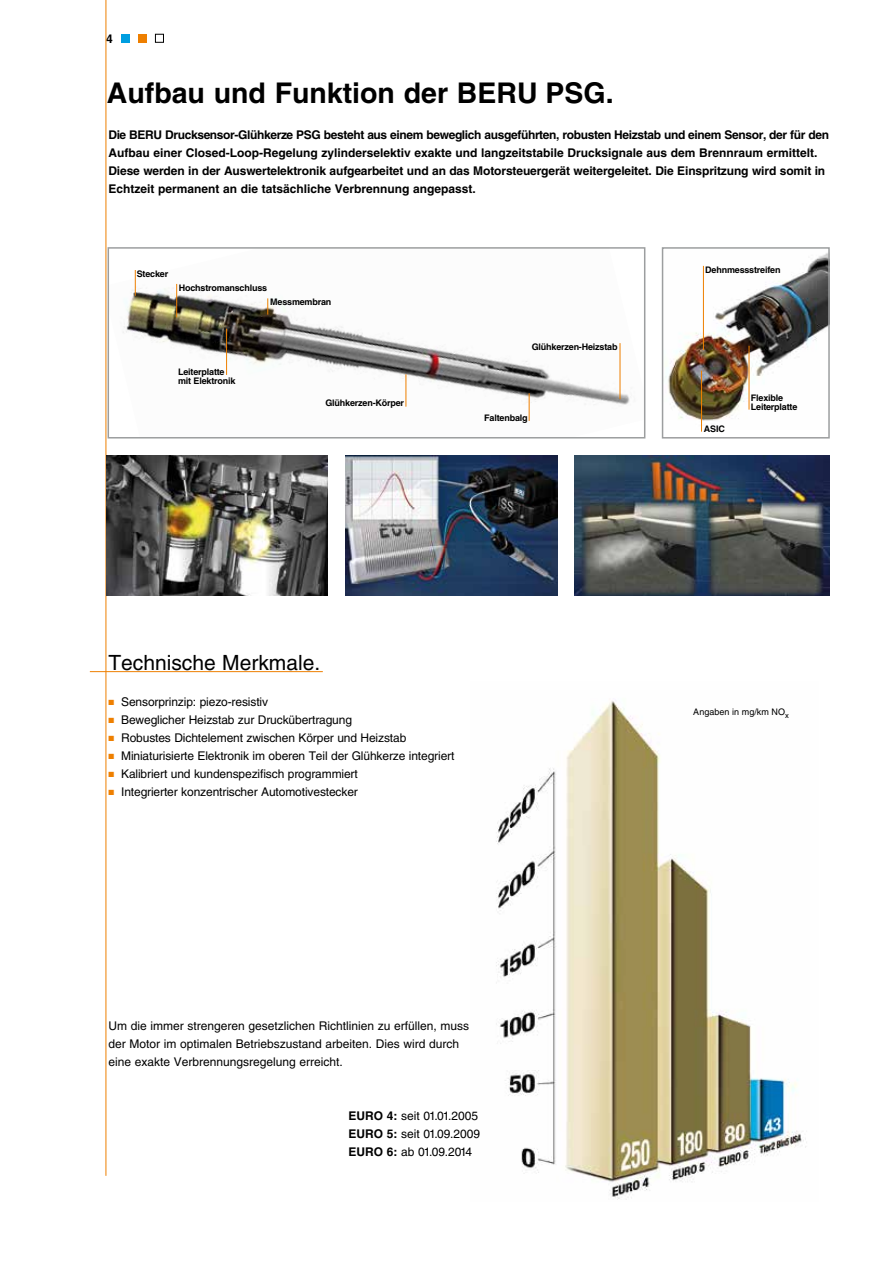
<style>
.page{position:relative;width:893px;height:1263px;background:#fff}
.page>*{position:absolute;margin:0;border:0;box-sizing:border-box;transform-origin:0 0}
.t1{font:700 28.5px "Helvetica LT";color:#000}
.t2{font:21px "Helvetica LT";color:#000}
.t3{font:12px/18px "Helvetica LT";letter-spacing:-.01em;color:#000}
.t4{font:700 12px/18px "Helvetica LT";letter-spacing:-.01em;color:#000}
.t5{font:700 9px/9px "Helvetica LT";letter-spacing:-.02em;color:#000}
.t6{font:9px "Helvetica LT";color:#000}
.s1{color:#ee7f00}
.s2{font-weight:700}
</style>
<div class="page">
<div style="left:121px;top:34px;width:9px;height:9px;background:#009ee0"></div>
<div style="left:138px;top:34px;width:9px;height:9px;background:#ee7f00"></div>
<div style="left:155px;top:34px;width:9px;height:9px;border:1px solid #000"></div>
<hr style="left:90px;top:671px;width:233px;height:1px;background:#ee7f00">
<img style="left:123px;top:270px;width:507px;height:151px">
<div style="left:108px;top:247px;width:537px;height:191px;border:2px solid #9c9e9f"></div>
<svg style="left:135px;top:270px;width:1px;height:26px"></svg>
<svg style="left:267px;top:298px;width:1px;height:17px"></svg>
<hr style="left:620px;top:343px;width:1px;height:56px;background:#ee7f00">
<svg style="left:529px;top:393px;width:1px;height:28px"></svg>
<hr style="left:406px;top:374px;width:1px;height:33px;background:#ee7f00">
<hr style="left:226px;top:329px;width:1px;height:46px;background:#ee7f00">
<hr style="left:176px;top:284px;width:1px;height:33px;background:#ee7f00">
<hr style="left:106px;top:0;width:1px;height:1176px;background:#ee7f00">
<img style="left:496px;top:701px;width:311px;height:499px">
<img style="left:107px;top:456px;width:221px;height:140px">
<img style="left:345px;top:456px;width:213px;height:140px">
<img style="left:575px;top:456px;width:255px;height:140px">
<img style="left:666px;top:253px;width:161px;height:173px">
<div style="left:662px;top:247px;width:168px;height:191px;border:2px solid #9c9e9f"></div>
<hr style="left:749px;top:346px;width:1px;height:64px;background:#ee7f00">
<hr style="left:703px;top:266px;width:1px;height:84px;background:#ee7f00">
<hr style="left:701px;top:371px;width:1px;height:61px;background:#ee7f00">
<p class="t4" style="left:106px;top:30px;width:8px">4</p>
<h1 class="t1" style="left:107px;top:75px;width:508px">Aufbau und Funktion der BERU PSG.</h1>
<p class="t4" style="left:108px;top:126px;width:722px">Die BERU Drucksensor-Glühkerze PSG besteht aus einem beweglich ausgeführten, robusten Heizstab und einem Sensor, der für den Aufbau einer Closed-Loop-Regelung zylinderselektiv exakte und langzeitstabile Drucksignale aus dem Brennraum ermittelt.<br>Diese werden in der Auswertelektronik aufgearbeitet und an das Motorsteuergerät weitergeleitet. Die Einspritzung wird somit in Echtzeit permanent an die tatsächliche Verbrennung angepasst.</p>
<p class="t5" style="left:137px;top:270px;width:33px">Stecker</p>
<p class="t5" style="left:179px;top:283px;width:90px">Hochstromanschluss</p>
<p class="t5" style="left:270px;top:297px;width:63px">Messmembran</p>
<p class="t5" style="left:178px;top:367px;width:59px">Leiterplatte mit Elektronik</p>
<p class="t5" style="left:325px;top:398px;width:80px">Glühkerzen-Körper</p>
<p class="t5" style="left:532px;top:342px;width:87px">Glühkerzen-Heizstab</p>
<p class="t5" style="left:484px;top:413px;width:45px">Faltenbalg</p>
<p class="t5" style="left:705px;top:265px;width:77px">Dehnmessstreifen</p>
<p class="t5" style="left:704px;top:424px;width:22px">ASIC</p>
<p class="t5" style="left:751px;top:393px;width:48px">Flexible<br>Leiterplatte</p>
<h2 class="t2" style="left:108px;top:650px;width:213px">Technische Merkmale.</h2>
<p class="t3" style="left:108px;top:693px;width:161px"><span class="s1">■</span> Sensorprinzip: piezo-resistiv</p>
<p class="t3" style="left:108px;top:711px;width:245px"><span class="s1">■</span> Beweglicher Heizstab zur Druckübertragung</p>
<p class="t3" style="left:108px;top:729px;width:299px"><span class="s1">■</span> Robustes Dichtelement zwischen Körper und Heizstab</p>
<p class="t3" style="left:108px;top:747px;width:348px"><span class="s1">■</span> Miniaturisierte Elektronik im oberen Teil der Glühkerze integriert</p>
<p class="t3" style="left:108px;top:765px;width:251px"><span class="s1">■</span> Kalibriert und kundenspezifisch programmiert</p>
<p class="t3" style="left:108px;top:783px;width:251px"><span class="s1">■</span> Integrierter konzentrischer Automotivestecker</p>
<p class="t3" style="left:108px;top:1017px;width:362px">Um die immer strengeren gesetzlichen Richtlinien zu erfüllen, muss der Motor im optimalen Betriebszustand arbeiten. Dies wird durch eine exakte Verbrennungsregelung erreicht.</p>
<p class="t3" style="left:349px;top:1107px;width:133px"><span class="s2">EURO 4:</span> seit 01.01.2005<br><span class="s2">EURO 5:</span> seit 01.09.2009<br><span class="s2">EURO 6:</span> ab 01.09.2014</p>
<p class="t6" style="left:693px;top:707px;width:97px">Angaben in mg/km NO<sub>x</sub></p>
</div>
